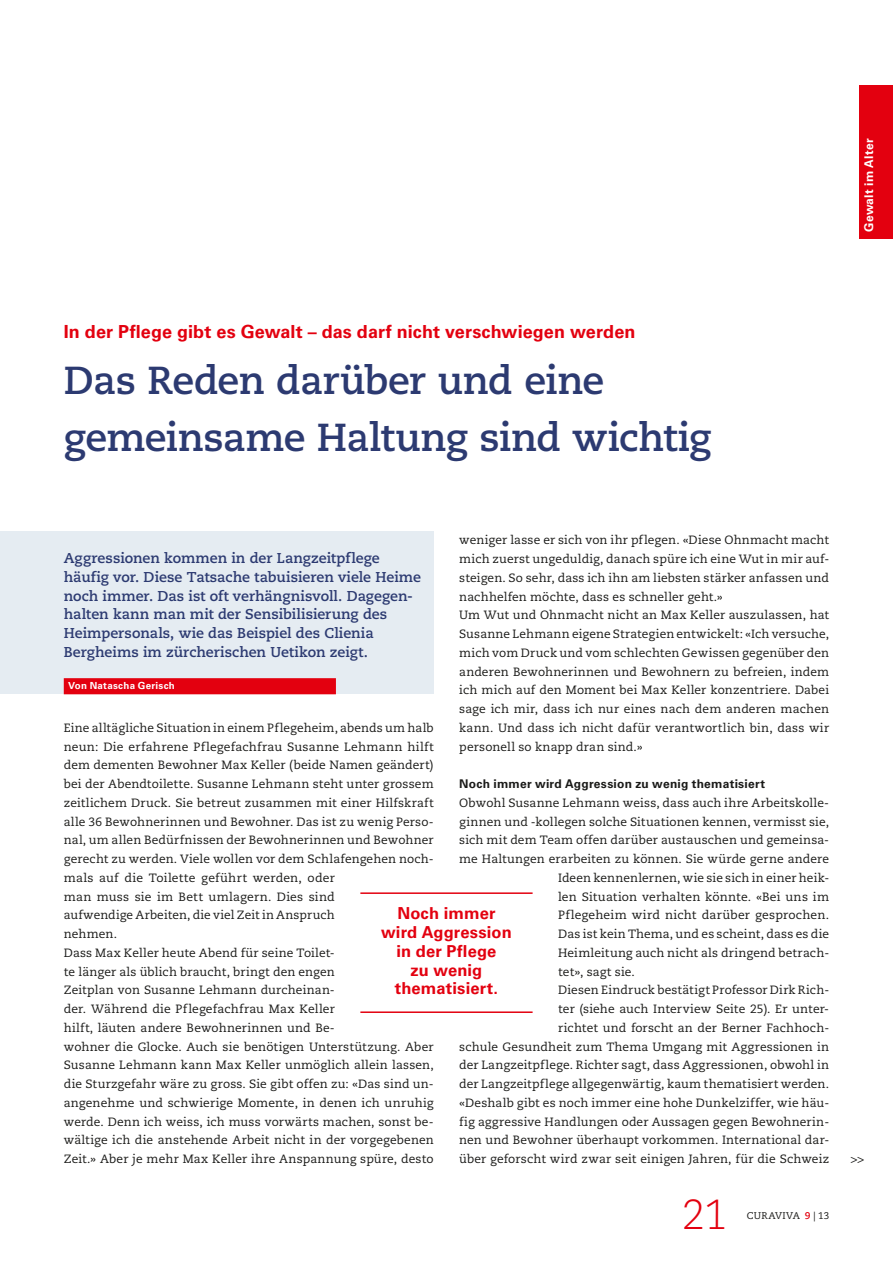
<style>
.page{position:relative;width:893px;height:1263px;background:#fff}
.page>*{position:absolute;margin:0;border:0;box-sizing:border-box;transform-origin:0 0}
.t1{font:300 42px "Caecilia LT Std";color:#e3000f}
.t2{font:700 39px/56.2px "Caecilia LT Std";letter-spacing:-.015em;color:#2c3a71}
.t3{font:700 18px "Univers LT Std";letter-spacing:.005em;color:#e3000f}
.t4{font:700 16.5px/18.8px "Univers LT Std";letter-spacing:.01em;color:#e3000f;text-align:center}
.t5{font:700 14.25px/18.8px "Caecilia LT Std";color:#2c3a71}
.t6{font:12px/18.8px "Caecilia LT Std";letter-spacing:.01em;color:#1a1a18}
.t7{font:700 12px "Univers LT Std";letter-spacing:.02em;color:#1a1a18}
.t8{font:700 12px "Univers LT Std";letter-spacing:.02em;color:#fff}
.t9{font:700 9.75px "Univers LT Std";letter-spacing:.03em;color:#fff}
.t10{font:9.75px "Caecilia LT Std";letter-spacing:.035em;color:#1a1a18}
.s1{font-weight:700;color:#e3000f}
</style>
<div class="page">
<div style="left:859px;top:85px;width:34px;height:153px;background:#e3000f"></div>
<div style="left:0;top:531px;width:434px;height:163px;background:#e5ecf2"></div>
<div style="left:64px;top:678px;width:272px;height:16px;background:#e3000f"></div>
<hr style="left:360px;top:892px;width:173px;height:2px;background:#e3000f">
<hr style="left:360px;top:1011px;width:173px;height:2px;background:#e3000f">
<p class="t8" style="left:862px;top:232px;width:94px;rotate:-90deg">Gewalt im Alter</p>
<h3 class="t3" style="left:64px;top:321px;width:573px">In der Pflege gibt es Gewalt – das darf nicht verschwiegen werden</h3>
<h2 class="t2" style="left:64px;top:353px;width:649px">Das Reden darüber und eine gemeinsame Haltung sind wichtig</h2>
<p class="t6" style="left:459px;top:531px;width:371px">weniger lasse er sich von ihr pflegen. «Diese Ohnmacht macht mich zuerst ungeduldig, danach spüre ich eine Wut in mir auf&shy;steigen. So sehr, dass ich ihn am liebsten stärker anfassen und nachhelfen möchte, dass es schneller geht.»<br>Um Wut und Ohnmacht nicht an Max Keller auszulassen, hat Susanne Lehmann eigene Strategien entwickelt: «Ich versuche, mich vom Druck und vom schlechten Gewissen gegenüber den anderen Bewohnerinnen und Bewohnern zu befreien, indem ich mich auf den Moment bei Max Keller konzentriere. Dabei sage ich mir, dass ich nur eines nach dem anderen machen kann. Und dass ich nicht dafür verantwortlich bin, dass wir personell so knapp dran sind.»</p>
<p class="t7" style="left:459px;top:777px;width:307px">Noch immer wird Aggression zu wenig thematisiert</p>
<p class="t6" style="left:459px;top:794px;width:371px">Obwohl Susanne Lehmann weiss, dass auch ihre Arbeitskolle-</p>
<p class="t6" style="left:459px;top:812px;width:371px">ginnen und -kollegen solche Situationen kennen, vermisst sie,</p>
<p class="t6" style="left:459px;top:831px;width:371px">sich mit dem Team offen darüber austauschen und gemeinsa-</p>
<p class="t6" style="left:459px;top:850px;width:371px">me Haltungen erarbeiten zu können. Sie würde gerne andere</p>
<p class="t6" style="left:558px;top:869px;width:273px">Ideen kennenlernen, wie sie sich in einer heik-</p>
<p class="t6" style="left:558px;top:887px;width:273px">len Situation verhalten könnte. «Bei uns im</p>
<p class="t6" style="left:558px;top:906px;width:273px">Pflegeheim wird nicht darüber gesprochen.</p>
<p class="t6" style="left:558px;top:925px;width:273px">Das ist kein Thema, und es scheint, dass es die</p>
<p class="t6" style="left:558px;top:944px;width:273px">Heimleitung auch nicht als dringend betrach-</p>
<p class="t6" style="left:558px;top:962px;width:78px">tet», sagt sie.</p>
<p class="t6" style="left:558px;top:981px;width:273px">Diesen Eindruck bestätigt Professor Dirk Rich-</p>
<p class="t6" style="left:558px;top:1000px;width:273px">ter (siehe auch Interview Seite 25). Er unter-</p>
<p class="t6" style="left:558px;top:1019px;width:273px">richtet und forscht an der Berner Fachhoch-</p>
<p class="t6" style="left:459px;top:1037px;width:371px">schule Gesundheit zum Thema Umgang mit Aggressionen in</p>
<p class="t6" style="left:459px;top:1056px;width:371px">der Langzeitpflege. Richter sagt, dass Aggressionen, obwohl in</p>
<p class="t6" style="left:459px;top:1075px;width:371px">der Langzeitpflege allgegenwärtig, kaum thematisiert werden.</p>
<p class="t6" style="left:459px;top:1093px;width:371px">«Deshalb gibt es noch immer eine hohe Dunkelziffer, wie häu-</p>
<p class="t6" style="left:459px;top:1112px;width:371px">fig aggressive Handlungen oder Aussagen gegen Bewohnerin-</p>
<p class="t6" style="left:459px;top:1131px;width:371px">nen und Bewohner überhaupt vorkommen. International dar-</p>
<p class="t6" style="left:459px;top:1150px;width:371px">über geforscht wird zwar seit einigen Jahren, für die Schweiz</p>
<p class="t5" style="left:64px;top:549px;width:359px">Aggressionen kommen in der Langzeitpflege häufig vor. Diese Tatsache tabuisieren viele Heime noch immer. Das ist oft verhängnisvoll. Dagegen&shy;halten kann man mit der Sensibilisierung des Heimpersonals, wie das Beispiel des Clienia Bergheims im zürcherischen Uetikon zeigt.</p>
<p class="t9" style="left:68px;top:680px;width:108px">Von Natascha Gerisch</p>
<p class="t6" style="left:64px;top:719px;width:371px">Eine alltägliche Situation in einem Pflegeheim, abends um halb neun: Die erfahrene Pflegefachfrau Susanne Lehmann hilft dem dementen Bewohner Max Keller (beide Namen geändert) bei der Abendtoilette. Susanne Lehmann steht unter grossem zeitlichem Druck. Sie betreut zusammen mit einer Hilfskraft alle 36 Bewohnerinnen und Bewohner. Das ist zu wenig Perso&shy;nal, um allen Bedürfnissen der Bewohnerinnen und Bewohner gerecht zu werden. Viele wollen vor dem Schlafengehen noch&shy;mals auf die Toilette geführt werden, oder<br>man muss sie im Bett umlagern. Dies sind<br>aufwendige Arbeiten, die viel Zeit in Anspruch<br>nehmen.<br>Dass Max Keller heute Abend für seine Toilet-<br>te länger als üblich braucht, bringt den engen<br>Zeitplan von Susanne Lehmann durcheinan-<br>der. Während die Pflegefachfrau Max Keller<br>hilft, läuten andere Bewohnerinnen und Be-<br>wohner die Glocke. Auch sie benötigen Unterstützung. Aber Susanne Lehmann kann Max Keller unmöglich allein lassen, die Sturzgefahr wäre zu gross. Sie gibt offen zu: «Das sind un&shy;angenehme und schwierige Momente, in denen ich unruhig werde. Denn ich weiss, ich muss vorwärts machen, sonst be&shy;wältige ich die anstehende Arbeit nicht in der vorgegebenen Zeit.» Aber je mehr Max Keller ihre Anspannung spüre, desto</p>
<h3 class="t4" style="left:381px;top:904px;width:132px">Noch immer wird Aggression in der Pflege<br>zu wenig thematisiert.</h3>
<h1 class="t1" style="left:682px;top:1191px;width:47px">21</h1>
<p class="t10" style="left:747px;top:1210px;width:84px">CURAVIVA <span class="s1">9</span> | 13</p>
<p class="t6" style="left:850px;top:1150px;width:15px">&gt;&gt;</p>
</div>
